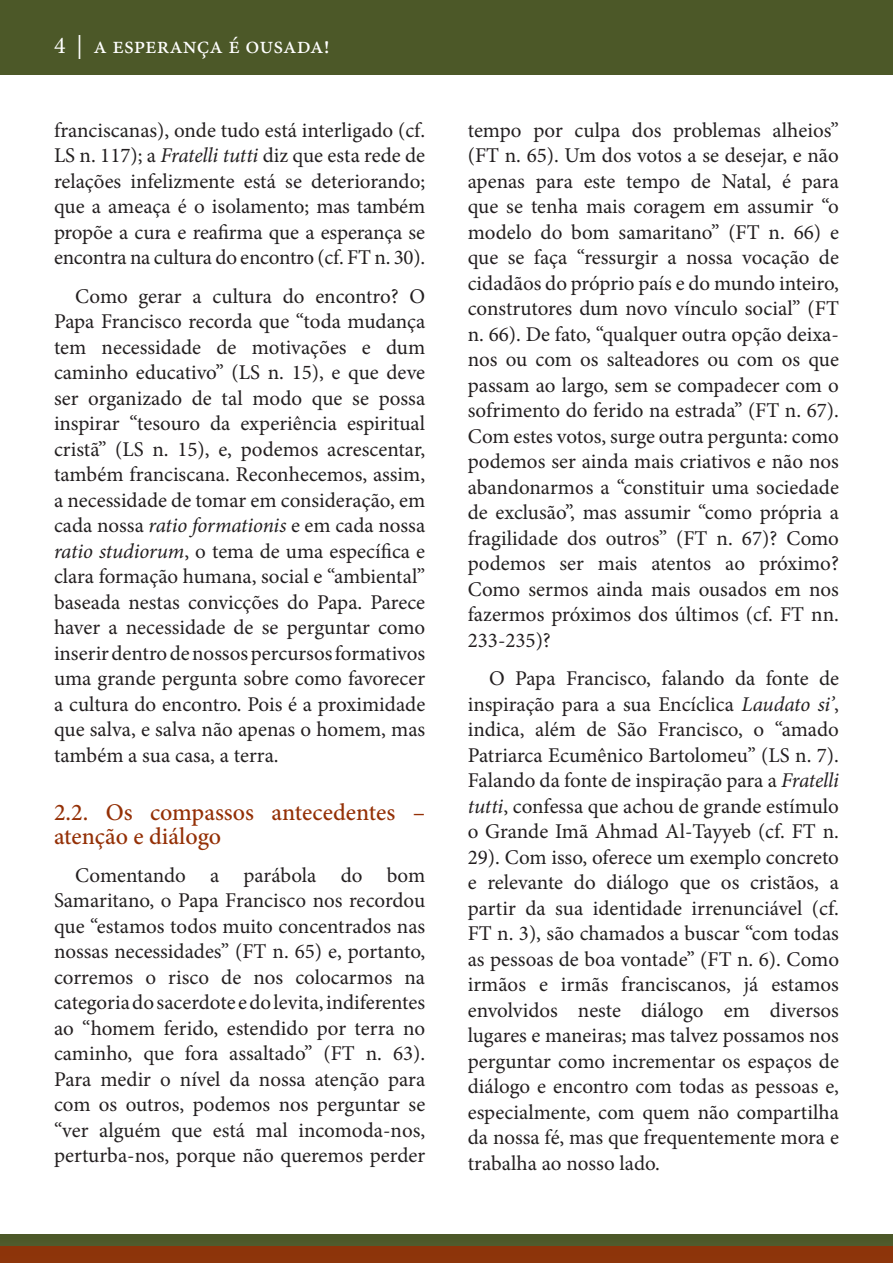
<style>
.page{position:relative;width:893px;height:1263px;background:#fff}
.page>*{position:absolute;margin:0;border:0;box-sizing:border-box;transform-origin:0 0}
.Natale2020_Subheader{font:500 24px/24px "Minion Pro";color:#943006}
.t1{font:24px "Minion Pro";color:#fff}
.Natale2020_Paragraph{font:21px/25.5px "Minion Pro";color:#231f20;text-align:justify}
.s1{font-style:italic}
</style>
<div class="page">
<div style="left:0;top:1235px;width:893px;height:28px;background:#4c5828"></div>
<div style="left:0;top:1246px;width:893px;height:17px;background:#8d340a"></div>
<div style="left:0;top:0;width:893px;height:74px;background:#4c5828"></div>
<p class="t1" style="left:54px;top:29px;width:277px">4 | a esperança é ousada!</p>
<p class="Natale2020_Paragraph" style="left:54px;top:117px;width:373px">franciscanas), onde tudo está interligado (cf.<br>LS n. 117); a <span class="s1">Fratelli tutti</span> diz que esta rede de relações infelizmente está se deteriorando; que a ameaça é o isolamento; mas também propõe a cura e reafirma que a esperança se encontra na cultura do encontro (cf. FT n. 30).</p>
<p class="Natale2020_Paragraph" style="left:54px;top:283px;width:373px;text-indent:21px">Como gerar a cultura do encontro? O Papa Francisco recorda que “toda mudança tem necessidade de motivações e dum caminho educativo” (LS n. 15), e que deve ser organizado de tal modo que se possa inspirar “tesouro da experiência espiritual cristã” (LS n. 15), e, podemos acrescentar, também franciscana. Reconhecemos, assim, a necessidade de tomar em consideração, em cada nossa <span class="s1">ratio formationis</span> e em cada nossa <span class="s1">ratio studiorum</span>, o tema de uma específica e clara formação humana, social e “ambiental” baseada nestas convicções do Papa. Parece haver a necessidade de se perguntar como inserir dentro de nossos percursos formativos uma grande pergunta sobre como favorecer a cultura do encontro. Pois é a proximidade que salva, e salva não apenas o homem, mas também a sua casa, a terra.</p>
<p class="Natale2020_Subheader" style="left:54px;top:800px;width:373px">2.2. Os compassos antecedentes – atenção e diálogo</p>
<p class="Natale2020_Paragraph" style="left:54px;top:862px;width:373px;text-indent:21px">Comentando a parábola do bom Samaritano, o Papa Francisco nos recordou que “estamos todos muito concentrados nas nossas necessidades” (FT n. 65) e, portanto, corremos o risco de nos colocarmos na categoria do sacerdote e do levita, indiferentes ao “homem ferido, estendido por terra no caminho, que fora assaltado” (FT n. 63).<br>Para medir o nível da nossa atenção para com os outros, podemos nos perguntar se “ver alguém que está mal incomoda-nos, perturba-nos, porque não queremos perder</p>
<p class="Natale2020_Paragraph" style="left:468px;top:117px;width:373px">tempo por culpa dos problemas alheios” (FT n. 65). Um dos votos a se desejar, e não apenas para este tempo de Natal, é para que se tenha mais coragem em assumir “o modelo do bom samaritano” (FT n. 66) e que se faça “ressurgir a nossa vocação de cidadãos do próprio país e do mundo inteiro, construtores dum novo vínculo social” (FT n. 66). De fato, “qualquer outra opção deixa&shy;nos ou com os salteadores ou com os que passam ao largo, sem se compadecer com o sofrimento do ferido na estrada” (FT n. 67).<br>Com estes votos, surge outra pergunta: como podemos ser ainda mais criativos e não nos abandonarmos a “constituir uma sociedade de exclusão”, mas assumir “como própria a fragilidade dos outros” (FT n. 67)? Como podemos ser mais atentos ao próximo?<br>Como sermos ainda mais ousados em nos fazermos próximos dos últimos (cf. FT nn.<br>233-235)?</p>
<p class="Natale2020_Paragraph" style="left:468px;top:666px;width:373px;text-indent:21px">O Papa Francisco, falando da fonte de inspiração para a sua Encíclica <span class="s1">Laudato si’</span>, indica, além de São Francisco, o “amado Patriarca Ecumênico Bartolomeu” (LS n. 7).<br>Falando da fonte de inspiração para a <span class="s1">Fratelli tutti</span>, confessa que achou de grande estímulo o Grande Imã Ahmad Al-Tayyeb (cf. FT n.<br>29). Com isso, oferece um exemplo concreto e relevante do diálogo que os cristãos, a partir da sua identidade irrenunciável (cf.<br>FT n. 3), são chamados a buscar “com todas as pessoas de boa vontade” (FT n. 6). Como irmãos e irmãs franciscanos, já estamos envolvidos neste diálogo em diversos lugares e maneiras; mas talvez possamos nos perguntar como incrementar os espaços de diálogo e encontro com todas as pessoas e, especialmente, com quem não compartilha da nossa fé, mas que frequentemente mora e trabalha ao nosso lado.</p>
</div>
